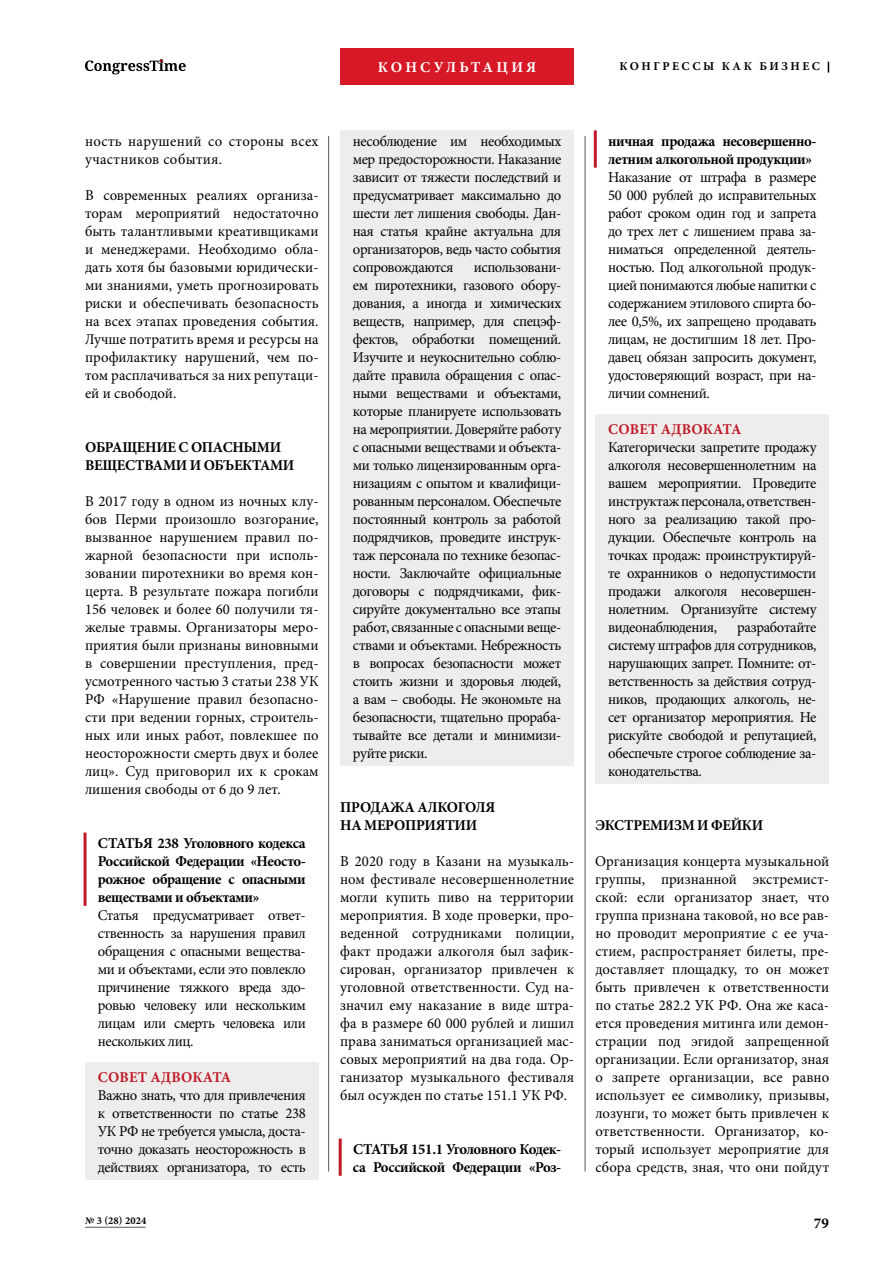
<style>
.page{position:relative;width:893px;height:1263px;background:#fff}
.page>*{position:absolute;margin:0;border:0;box-sizing:border-box;transform-origin:0 0}
.t1{font:15px/18px "Minion Pro";letter-spacing:-.02em;color:#000;text-align:justify}
.t2{font:700 15px/18px "Minion Pro";letter-spacing:-.025em;color:#000}
.t3{font:15px/18px "Minion Pro";letter-spacing:.02em;color:#000}
.t4{font:700 15px "Minion Pro";letter-spacing:.01em;color:#bf1a27}
.t5{font:700 15px "Minion Pro";letter-spacing:.205em;color:#fff}
.t6{font:700 12px "Minion Pro";letter-spacing:.21em;color:#000}
.t7{font:700 10.5px "Minion Pro";letter-spacing:.01em;color:#000}
</style>
<div class="page">
<hr style="left:84px;top:832px;width:3px;height:74px;background:#bf1a27">
<div style="left:85px;top:1062px;width:234px;height:28px;background:#eeedec"></div>
<div style="left:85px;top:1084px;width:234px;height:96px;background:#eeedec"></div>
<div style="left:340px;top:130px;width:234px;height:636px;background:#eeedec"></div>
<hr style="left:339px;top:1138px;width:3px;height:38px;background:#bf1a27">
<hr style="left:594px;top:130px;width:3px;height:38px;background:#bf1a27">
<div style="left:595px;top:414px;width:234px;height:28px;background:#eeedec"></div>
<div style="left:595px;top:436px;width:234px;height:348px;background:#eeedec"></div>
<hr style="left:328px;top:136px;width:1px;height:1035px;background:#585859">
<hr style="left:585px;top:136px;width:1px;height:1035px;background:#585859">
<div style="left:340px;top:49px;width:234px;height:36px;background:#d71826"></div>
<svg style="left:85px;top:59px;width:101px;height:15px"></svg>
<hr style="left:85px;top:1227px;width:61px;height:1px;background:#585859">
<p class="t5" style="left:378px;top:57px;width:160px">КОНСУЛЬТАЦИЯ</p>
<p class="t6" style="left:620px;top:58px;width:202px">КОНГРЕССЫ КАК БИЗНЕС</p>
<p class="t3" style="left:85px;top:132px;width:235px">ность нарушений со стороны всех участников события.</p>
<p class="t1" style="left:85px;top:186px;width:235px">В современных реалиях организа&shy;торам мероприятий недостаточно быть талантливыми креативщиками и менеджерами. Необходимо обла&shy;дать хотя бы базовыми юридически&shy;ми знаниями, уметь прогнозировать риски и обеспечивать безопасность на всех этапах проведения события.<br>Лучше потратить время и ресурсы на профилактику нарушений, чем по&shy;том расплачиваться за них репутаци&shy;ей и свободой.</p>
<p class="t2" style="left:85px;top:438px;width:211px">ОБРАЩЕНИЕ С ОПАСНЫМИ<br>ВЕЩЕСТВАМИ И ОБЪЕКТАМИ</p>
<p class="t1" style="left:85px;top:492px;width:235px">В 2017 году в одном из ночных клу&shy;бов Перми произошло возгорание, вызванное нарушением правил по&shy;жарной безопасности при исполь&shy;зовании пиротехники во время кон&shy;церта. В результате пожара погибли 156 человек и более 60 получили тя&shy;желые травмы. Организаторы меро&shy;приятия были признаны виновными в совершении преступления, пред&shy;усмотренного частью 3 статьи 238 УК РФ «Нарушение правил безопасно&shy;сти при ведении горных, строитель&shy;ных или иных работ, повлекшее по неосторожности смерть двух и более лиц». Суд приговорил их к срокам лишения свободы от 6 до 9 лет.</p>
<p class="t2" style="left:98px;top:834px;width:209px;text-align:justify">СТАТЬЯ 238 Уголовного кодекса Российской Федерации «Неосто&shy;рожное обращение с опасными веществами и объектами»</p>
<p class="t1" style="left:98px;top:906px;width:210px">Статья предусматривает ответ&shy;ственность за нарушения правил обращения с опасными вещества&shy;ми и объектами, если это повлекло причинение тяжкого вреда здо&shy;ровью человеку или нескольким лицам или смерть человека или нескольких лиц.</p>
<p class="t4" style="left:98px;top:1066px;width:135px">СОВЕТ АДВОКАТА</p>
<p class="t1" style="left:98px;top:1086px;width:210px">Важно знать, что для привлечения к ответственности по статье 238<br>УК РФ не требуется умысла, доста&shy;точно доказать неосторожность в действиях организатора, то есть</p>
<p class="t1" style="left:353px;top:132px;width:210px">несоблюдение им необходимых мер предосторожности. Наказание зависит от тяжести последствий и предусматривает максимально до шести лет лишения свободы. Дан&shy;ная статья крайне актуальна для организаторов, ведь часто события сопровождаются</p>
<p class="t1" style="left:353px;top:258px;width:210px;text-indent:121px">использовани&shy;ем пиротехники, газового обору&shy;дования, а иногда и химических веществ, например, для спецэф&shy;фектов, обработки помещений.<br>Изучите и неукоснительно соблю&shy;дайте правила обращения с опас&shy;ными веществами и объектами, которые планируете использовать на мероприятии. Доверяйте работу с опасными веществами и объекта&shy;ми только лицензированным орга&shy;низациям с опытом и квалифици&shy;рованным персоналом. Обеспечьте постоянный контроль за работой подрядчиков, проведите инструк&shy;таж персонала по технике безопас&shy;ности. Заключайте официальные договоры с подрядчиками, фик&shy;сируйте документально все этапы работ, связанные с опасными веще&shy;ствами и объектами. Небрежность в вопросах безопасности может стоить жизни и здоровья людей, а вам – свободы. Не экономьте на безопасности, тщательно прораба&shy;тывайте все детали и минимизи&shy;руйте риски.</p>
<p class="t2" style="left:340px;top:798px;width:156px">ПРОДАЖА АЛКОГОЛЯ<br>НА МЕРОПРИЯТИИ</p>
<p class="t1" style="left:340px;top:852px;width:235px">В 2020 году в Казани на музыкаль&shy;ном фестивале несовершеннолетние могли купить пиво на территории мероприятия. В ходе проверки, про&shy;веденной сотрудниками полиции, факт продажи алкоголя был зафик&shy;сирован, организатор привлечен к уголовной ответственности. Суд на&shy;значил ему наказание в виде штра&shy;фа в размере 60 000 рублей и лишил права заниматься организацией мас&shy;совых мероприятий на два года. Ор&shy;ганизатор музыкального фестиваля был осужден по статье 151.1 УК РФ.</p>
<p class="t2" style="left:353px;top:1140px;width:210px">СТАТЬЯ 151.1 Уголовного Кодек&shy;са Российской Федерации «Роз-</p>
<p class="t2" style="left:608px;top:132px;width:210px">ничная продажа несовершенно&shy;летним алкогольной продукции»</p>
<p class="t1" style="left:608px;top:168px;width:210px">Наказание от штрафа в размере 50 000 рублей до исправительных работ сроком один год и запрета до трех лет с лишением права за&shy;ниматься определенной деятель&shy;ностью. Под алкогольной продук&shy;цией понимаются любые напитки с содержанием этилового спирта бо&shy;лее 0,5%, их запрещено продавать лицам, не достигшим 18 лет. Про&shy;давец обязан запросить документ, удостоверяющий возраст, при на&shy;личии сомнений.</p>
<p class="t4" style="left:608px;top:418px;width:135px">СОВЕТ АДВОКАТА</p>
<p class="t1" style="left:608px;top:438px;width:210px">Категорически запретите продажу алкоголя несовершеннолетним на вашем мероприятии. Проведите инструктаж персонала, ответствен&shy;ного за реализацию такой про&shy;дукции. Обеспечьте контроль на точках продаж: проинструктируй&shy;те охранников о недопустимости продажи алкоголя несовершен&shy;нолетним. Организуйте систему видеонаблюдения,</p>
<p class="t1" style="left:608px;top:618px;width:210px;text-indent:129px">разработайте систему штрафов для сотрудников, нарушающих запрет. Помните: от&shy;ветственность за действия сотруд&shy;ников, продающих алкоголь, не&shy;сет организатор мероприятия. Не рискуйте свободой и репутацией, обеспечьте строгое соблюдение за&shy;конодательства.</p>
<p class="t2" style="left:595px;top:816px;width:169px">ЭКСТРЕМИЗМ И ФЕЙКИ</p>
<p class="t1" style="left:595px;top:852px;width:235px">Организация концерта музыкальной группы, признанной экстремист&shy;ской: если организатор знает, что группа признана таковой, но все рав&shy;но проводит мероприятие с ее уча&shy;стием, распространяет билеты, пре&shy;доставляет площадку, то он может быть привлечен к ответственности по статье 282.2 УК РФ. Она же каса&shy;ется проведения митинга или демон&shy;страции под эгидой запрещенной организации. Если организатор, зная о запрете организации, все равно использует ее символику, призывы, лозунги, то может быть привлечен к ответственности. Организатор, ко&shy;торый использует мероприятие для сбора средств, зная, что они пойдут</p>
<p class="t7" style="left:85px;top:1213px;width:63px">№ 3 (28) 2024</p>
<p class="t2" style="left:814px;top:1213px;width:17px">79</p>
</div>
